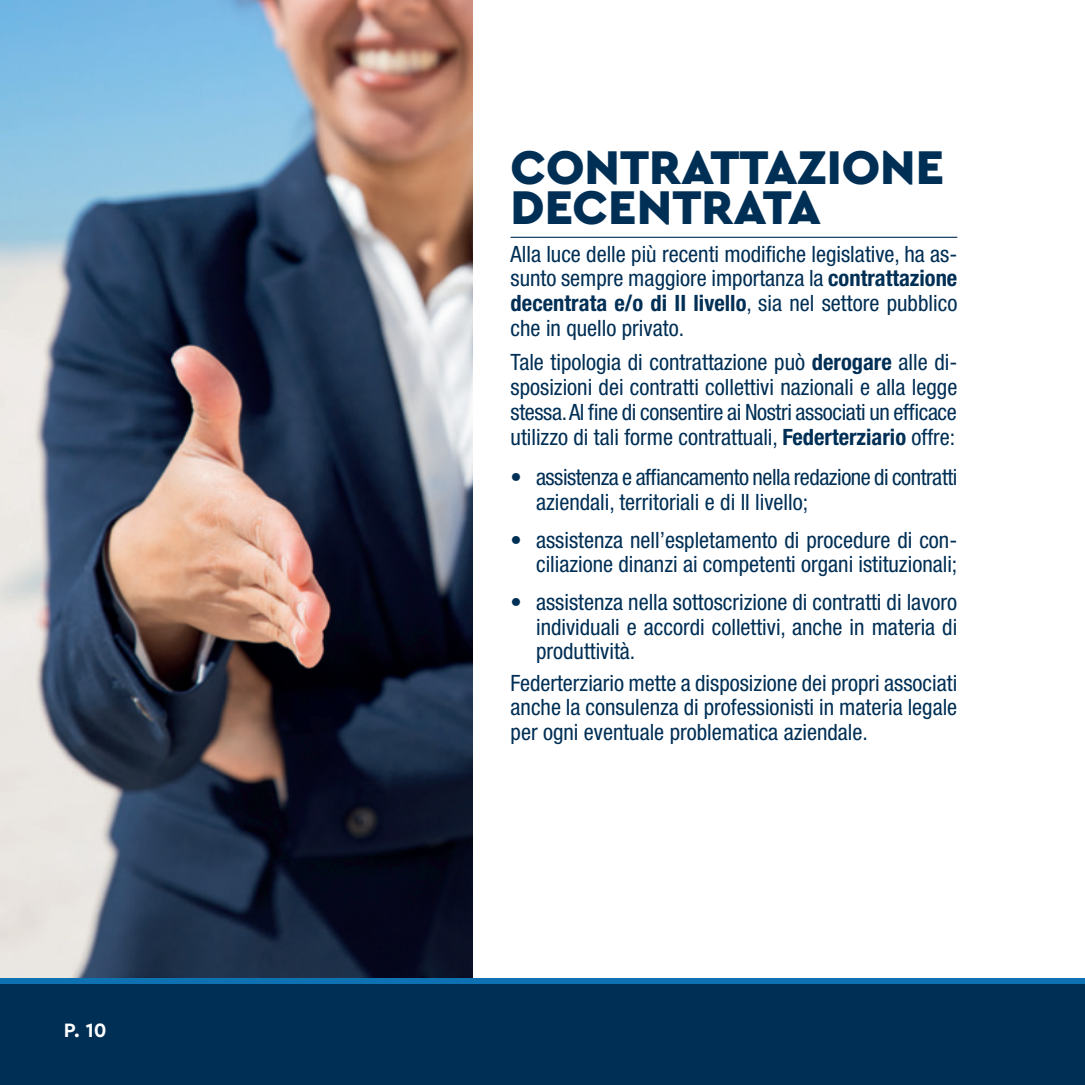
<style>
.page{position:relative;width:1085px;height:1085px;background:#fff}
.page>*{position:absolute;margin:0;border:0;box-sizing:border-box;transform-origin:0 0}
.Titolo_Blu{font:900 49.5px/40.5px "Cera Pro";color:#002f55}
.Testo_Blu{font:condensed 22.5px/24.8px "Helvetica Neue LT Std";color:#002f55;text-align:justify}
.Testo_Blu-2{font:condensed 22.5px/24.8px "Helvetica Neue LT Std";letter-spacing:-.02em;color:#002f55}
.t1{font:700 20.25px "Cera Pro";color:#fff}
.s1{font-weight:700}
</style>
<div class="page">
<div style="left:0;top:977px;width:1084px;height:107px;background:#002f55"></div>
<div style="left:0;top:977px;width:1084px;height:5px;background:#0e71b2"></div>
<hr style="left:510px;top:237px;width:447px;height:1px;background:#002f55">
<img style="left:0;top:0;width:472px;height:977px">
<p class="t1" style="left:64px;top:1016px;width:44px">P. 10</p>
<p class="Titolo_Blu" style="left:510px;top:145px;width:435px">CONTRATTAZIONE<br>DECENTRATA</p>
<p class="Testo_Blu" style="left:510px;top:241px;width:448px">Alla luce delle più recenti modifiche legislative, ha as&shy;sunto sempre maggiore importanza la <span class="s1">contrattazione decentrata e/o di II livello</span>, sia nel settore pubblico che in quello privato.</p>
<p class="Testo_Blu" style="left:510px;top:350px;width:448px">Tale tipologia di contrattazione può <span class="s1">derogare</span> alle di&shy;sposizioni dei contratti collettivi nazionali e alla legge stessa. Al fine di consentire ai Nostri associati un efficace utilizzo di tali forme contrattuali, <span class="s1">Federterziario</span> offre:</p>
<p class="Testo_Blu-2" style="left:536px;top:465px;width:422px;text-indent:-26px">• assistenza e affiancamento nella redazione di contratti aziendali, territoriali e di II livello;</p>
<p class="Testo_Blu" style="left:510px;top:527px;width:448px;text-align:right">• assistenza nell’espletamento di procedure di con&shy;ciliazione dinanzi ai competenti organi istituzionali;</p>
<p class="Testo_Blu" style="left:536px;top:589px;width:422px;text-indent:-26px">• assistenza nella sottoscrizione di contratti di lavoro individuali e accordi collettivi, anche in materia di produttività.</p>
<p class="Testo_Blu" style="left:510px;top:670px;width:448px">Federterziario mette a disposizione dei propri associati anche la consulenza di professionisti in materia legale per ogni eventuale problematica aziendale.</p>
</div>
